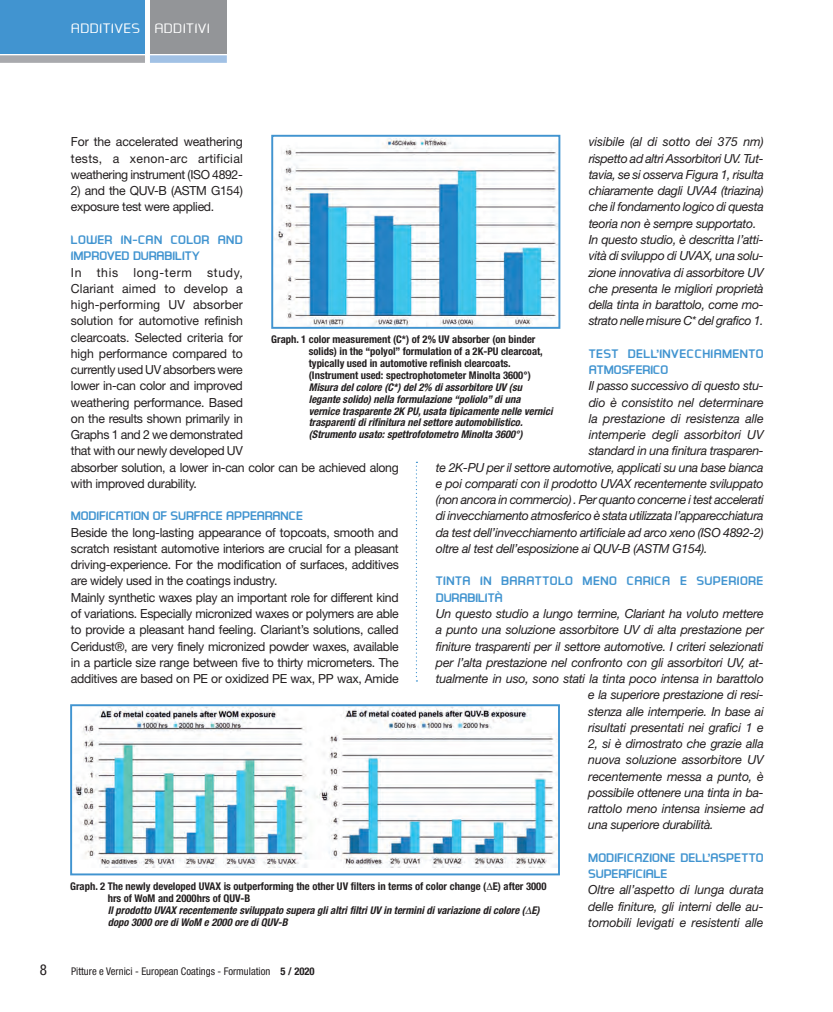
<style>
.page{position:relative;width:833px;height:1012px;background:#fff}
.page>*{position:absolute;margin:0;border:0;box-sizing:border-box;transform-origin:0 0}
.t1{font:condensed 15px "Helvetica Neue";color:#231f20}
.t2{font:13.75px "Ea Designer";letter-spacing:.025em;color:#fff}
.t3{font:italic 12.5px/16.2px "Helvetica Neue";letter-spacing:-.025em;color:#231f20}
.t4{font:12.5px/16.2px "Helvetica Neue";letter-spacing:-.025em;color:#231f20}
.t5{font:700 12.5px/16.2px "Ea Designer";letter-spacing:-.01em;color:#4194d0}
.t6{font:700 12.5px/16.2px "Ea Designer";letter-spacing:.015em;color:#4194d0}
.t7{font:700 12.5px/16.2px "Ea Designer";letter-spacing:.01em;color:#4194d0}
.t8{font:italic 12.5px "Helvetica Neue";letter-spacing:-.005em;color:#231f20}
.t9{font:italic 700 condensed 10.62px/11.9px "Helvetica Neue";color:#231f20}
.t10{font:700 condensed 10.62px/11.9px "Helvetica Neue";color:#231f20}
.t11{font:condensed 10.62px "Helvetica Neue";color:#231f20}
.s1{font-style:normal}
.s2{font-weight:700}
</style>
<div class="page">
<svg style="left:416px;top:461px;width:1px;height:220px"></svg>
<img style="left:73px;top:707px;width:484px;height:160px">
<div style="left:70px;top:704px;width:490px;height:171px;border:2px solid #4194d0"></div>
<img style="left:274px;top:138px;width:283px;height:188px">
<div style="left:271px;top:135px;width:289px;height:194px;border:2px solid #4194d0"></div>
<div style="left:150px;top:0;width:77px;height:54px;background:#939598"></div>
<div style="left:0;top:0;width:145px;height:54px;background:#4194d0"></div>
<div style="left:0;top:55px;width:145px;height:8px;background:#a8a9ad"></div>
<div style="left:150px;top:55px;width:77px;height:8px;background:#a1c1e5"></div>
<p class="t2" style="left:71px;top:20px;width:141px">ADDITIVES ADDITIVI</p>
<p class="t3" style="left:589px;top:134px;width:177px">visibile (al di sotto dei 375 nm) rispetto ad altri Assorbitori UV. Tut&shy;tavia, se si osserva Figura 1, risulta chiaramente dagli UVA4 (triazina) che il fondamento logico di questa teoria non è sempre supportato.<br>In questo studio, è descritta l’atti&shy;vità di sviluppo di UVAX, una solu&shy;zione innovativa di assorbitore UV che presenta le migliori proprietà della tinta in barattolo, come mo&shy;strato nelle misure C* del grafico 1.</p>
<p class="t7" style="left:589px;top:345px;width:176px">TEST DELL’INVECCHIAMENTO<br>ATMOSFERICO</p>
<p class="t3" style="left:589px;top:377px;width:176px">Il passo successivo di questo stu-</p>
<p class="t3" style="left:589px;top:394px;width:176px">dio è consistito nel determinare</p>
<p class="t3" style="left:589px;top:410px;width:176px">la prestazione di resistenza alle</p>
<p class="t8" style="left:589px;top:427px;width:176px">intemperie degli assorbitori UV</p>
<p class="t3" style="left:589px;top:442px;width:176px">standard in una finitura trasparen-</p>
<p class="t3" style="left:436px;top:459px;width:329px">te 2K-PU per il settore automotive, applicati su una base bianca</p>
<p class="t3" style="left:436px;top:475px;width:329px">e poi comparati con il prodotto UVAX recentemente sviluppato</p>
<p class="t3" style="left:436px;top:491px;width:329px">(non ancora in commercio) . Per quanto concerne i test accelerati</p>
<p class="t3" style="left:436px;top:507px;width:329px">di invecchiamento atmosferico è stata utilizzata l’apparecchiatura</p>
<p class="t3" style="left:436px;top:524px;width:329px">da test dell’invecchiamento artificiale ad arco xeno (ISO 4892-2)</p>
<p class="t3" style="left:436px;top:540px;width:273px">oltre al test dell’esposizione ai QUV-B (ASTM G154).</p>
<p class="t6" style="left:436px;top:573px;width:329px">TINTA IN BARATTOLO MENO CARICA E SUPERIORE<br>DURABILITÀ</p>
<p class="t3" style="left:436px;top:605px;width:329px">Un questo studio a lungo termine, Clariant ha voluto mettere</p>
<p class="t3" style="left:436px;top:621px;width:329px">a punto una soluzione assorbitore UV di alta prestazione per</p>
<p class="t3" style="left:436px;top:637px;width:329px">finiture trasparenti per il settore automotive. I criteri selezionati</p>
<p class="t3" style="left:436px;top:654px;width:329px">per l’alta prestazione nel confronto con gli assorbitori UV, at-</p>
<p class="t3" style="left:436px;top:670px;width:329px">tualmente in uso, sono stati la tinta poco intensa in barattolo</p>
<p class="t3" style="left:588px;top:686px;width:177px">e la superiore prestazione di resi-</p>
<p class="t3" style="left:588px;top:702px;width:177px">stenza alle intemperie. In base ai</p>
<p class="t3" style="left:588px;top:719px;width:177px">risultati presentati nei grafici 1 e</p>
<p class="t3" style="left:588px;top:735px;width:177px">2, si è dimostrato che grazie alla</p>
<p class="t3" style="left:588px;top:751px;width:177px">nuova soluzione assorbitore UV</p>
<p class="t3" style="left:588px;top:767px;width:177px">recentemente messa a punto, è</p>
<p class="t3" style="left:588px;top:784px;width:177px">possibile ottenere una tinta in ba-</p>
<p class="t3" style="left:588px;top:800px;width:177px">rattolo meno intensa insieme ad</p>
<p class="t3" style="left:588px;top:816px;width:127px">una superiore durabilità.</p>
<p class="t5" style="left:588px;top:849px;width:177px">MODIFICAZIONE DELL’ASPETTO<br>SUPERFICIALE</p>
<p class="t3" style="left:588px;top:881px;width:177px;text-align:justify">Oltre all’aspetto di lunga durata delle finiture, gli interni delle au&shy;tomobili levigati e resistenti alle</p>
<p class="t4" style="left:71px;top:134px;width:173px;text-align:justify">For the accelerated weathering tests, a xenon-arc artificial weathering instrument (ISO 4892-</p>
<p class="t4" style="left:71px;top:182px;width:174px">2) and the QUV-B (ASTM G154) exposure test were applied.</p>
<p class="t5" style="left:71px;top:231px;width:173px">LOWER IN-CAN COLOR AND<br>IMPROVED DURABILITY</p>
<p class="t4" style="left:71px;top:264px;width:329px">In this long-term study,<br>Clariant aimed to develop a<br>high-performing UV absorber<br>solution for automotive refinish<br>clearcoats. Selected criteria for<br>high performance compared to<br>currently used UV absorbers were<br>lower in-can color and improved<br>weathering performance. Based<br>on the results shown primarily in<br>Graphs 1 and 2 we demonstrated<br>that with our newly developed UV<br>absorber solution, a lower in-can color can be achieved along with improved durability.</p>
<p class="t5" style="left:71px;top:508px;width:234px">MODIFICATION OF SURFACE APPEARANCE</p>
<p class="t4" style="left:71px;top:524px;width:329px">Beside the long-lasting appearance of topcoats, smooth and scratch resistant automotive interiors are crucial for a pleasant driving-experience. For the modification of surfaces, additives are widely used in the coatings industry.<br>Mainly synthetic waxes play an important role for different kind of variations. Especially micronized waxes or polymers are able to provide a pleasant hand feeling. Clariant’s solutions, called Ceridust®, are very finely micronized powder waxes, available in a particle size range between five to thirty micrometers. The additives are based on PE or oxidized PE wax, PP wax, Amide</p>
<p class="t10" style="left:309px;top:333px;width:236px;text-indent:-38px">Graph. 1 color measurement (C*) of 2% UV absorber (on binder solids) in the “polyol” formulation of a 2K-PU clearcoat, typically used in automotive refinish clearcoats. (Instrument used: spectrophotometer Minolta 3600°)</p>
<p class="t9" style="left:309px;top:381px;width:245px">Misura del colore (C*) del 2% di assorbitore UV (su legante solido) nella formulazione “poliolo” di una vernice trasparente 2K PU, usata tipicamente nelle vernici trasparenti di rifinitura nel settore automobilistico. (Strumento usato: spettrofotometro Minolta 3600°)</p>
<p class="t9" style="left:108px;top:879px;width:440px;text-indent:-38px"><span class="s1">Graph. 2 The newly developed UVAX is outperforming the other UV filters in terms of color change (</span>∆<span class="s1">E) after 3000 hrs of WoM and 2000hrs of QUV-B<br></span>Il prodotto UVAX recentemente sviluppato supera gli altri filtri UV in termini di variazione di colore (∆E) dopo 3000 ore di WoM e 2000 ore di QUV-B</p>
<p class="t1" style="left:40px;top:961px;width:9px">8</p>
<p class="t11" style="left:71px;top:965px;width:245px">Pitture e Vernici - European Coatings - Formulation <span class="s2">5 / 2020</span></p>
</div>
